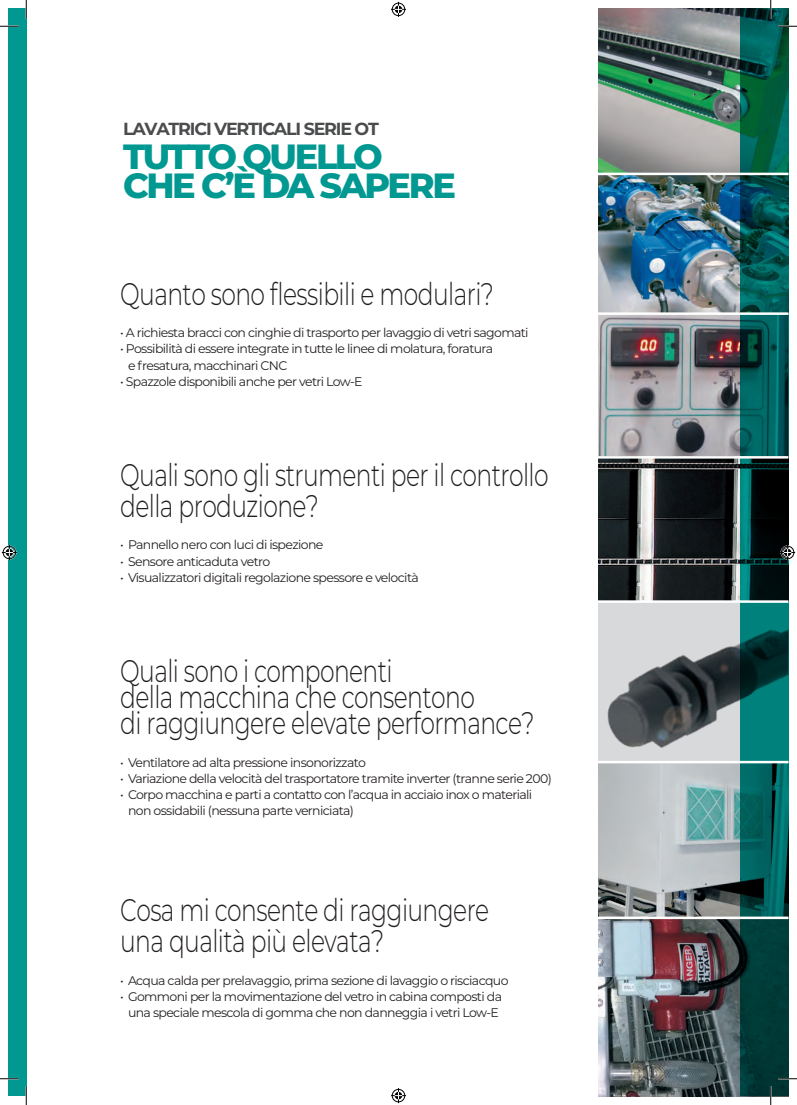
<style>
.page{position:relative;width:797px;height:1105px;background:#fff}
.page>*{position:absolute;margin:0;border:0;box-sizing:border-box;transform-origin:0 0}
.t1{font:800 35px/28.8px "Montserrat";letter-spacing:-.075em;color:#009891}
.t2{font:300 31.25px/31.2px "Montserrat";letter-spacing:-.025em;color:#231f20;scale:.75 1}
.t3{font:700 17.5px "Montserrat";letter-spacing:-.07em;color:#4b4c4d}
.t4{font:12.5px/16.2px "Montserrat";letter-spacing:-.05em;color:#231f20}
</style>
<div class="page">
<img style="left:598px;top:919px;width:142px;height:177px">
<svg style="left:598px;top:603px;width:142px;height:158px;background:#9a9d9f"></svg>
<svg style="left:598px;top:459px;width:142px;height:141px;background:#343839"></svg>
<img style="left:598px;top:9px;width:142px;height:164px">
<svg style="left:598px;top:763px;width:142px;height:153px;background:#a4b0b2"></svg>
<img style="left:598px;top:175px;width:142px;height:137px">
<img style="left:598px;top:315px;width:142px;height:141px">
<div style="left:9px;top:9px;width:17px;height:1087px;background:#009891"></div>
<svg style="left:740px;top:9px;width:48px;height:1087px;background:#004f4a"></svg>
<hr style="left:596px;top:173px;width:192px;height:2px;background:#fff">
<hr style="left:596px;top:312px;width:192px;height:3px;background:#fff">
<hr style="left:596px;top:456px;width:192px;height:3px;background:#fff">
<hr style="left:596px;top:600px;width:192px;height:3px;background:#fff">
<hr style="left:596px;top:761px;width:192px;height:2px;background:#fff">
<hr style="left:596px;top:916px;width:192px;height:3px;background:#fff">
<svg style="left:0;top:25px;width:19px;height:2px"></svg>
<svg style="left:778px;top:25px;width:19px;height:2px"></svg>
<svg style="left:0;top:1078px;width:19px;height:1px"></svg>
<svg style="left:778px;top:1078px;width:19px;height:1px"></svg>
<svg style="left:25px;top:0;width:2px;height:19px"></svg>
<svg style="left:25px;top:1086px;width:2px;height:19px"></svg>
<svg style="left:770px;top:0;width:1px;height:19px"></svg>
<svg style="left:770px;top:1086px;width:1px;height:19px"></svg>
<svg style="left:391px;top:2px;width:15px;height:15px"></svg>
<svg style="left:391px;top:1088px;width:15px;height:15px"></svg>
<svg style="left:2px;top:545px;width:15px;height:15px"></svg>
<svg style="left:780px;top:545px;width:15px;height:15px"></svg>
<h3 class="t3" style="left:123px;top:116px;width:257px">LAVATRICI VERTICALI SERIE OT</h3>
<h1 class="t1" style="left:123px;top:140px;width:334px">TUTTO QUELLO<br>CHE C’È DA SAPERE</h1>
<h2 class="t2" style="left:120px;top:277px;width:500px">Quanto sono flessibili e modulari?</h2>
<p class="t4" style="left:120px;top:324px;width:410px">• A richiesta bracci con cinghie di trasporto per lavaggio di vetri sagomati</p>
<p class="t4" style="left:128px;top:340px;width:367px;text-indent:-8px">• Possibilità di essere integrate in tutte le linee di molatura, foratura e fresatura, macchinari CNC</p>
<p class="t4" style="left:120px;top:373px;width:244px">• Spazzole disponibili anche per vetri Low-E</p>
<h2 class="t2" style="left:120px;top:458px;width:572px">Quali sono gli strumenti per il controllo della produzione?</h2>
<p class="t4" style="left:120px;top:536px;width:205px">• Pannello nero con luci di ispezione</p>
<p class="t4" style="left:120px;top:553px;width:151px">• Sensore anticaduta vetro</p>
<p class="t4" style="left:120px;top:569px;width:300px">• Visualizzatori digitali regolazione spessore e velocità</p>
<h2 class="t2" style="left:120px;top:656px;width:554px;line-height:26.2px">Quali sono i componenti<br>della macchina che consentono<br>di raggiungere elevate performance?</h2>
<p class="t4" style="left:120px;top:754px;width:247px">• Ventilatore ad alta pressione insonorizzato</p>
<p class="t4" style="left:120px;top:770px;width:433px">• Variazione della velocità del trasportatore tramite inverter (tranne serie 200)</p>
<p class="t4" style="left:128px;top:786px;width:406px;text-indent:-8px">• Corpo macchina e parti a contatto con l’acqua in acciaio inox o materiali non ossidabili (nessuna parte verniciata)</p>
<h2 class="t2" style="left:120px;top:893px;width:493px">Cosa mi consente di raggiungere una qualità più elevata?</h2>
<p class="t4" style="left:120px;top:971px;width:390px">• Acqua calda per prelavaggio, prima sezione di lavaggio o risciacquo</p>
<p class="t4" style="left:120px;top:988px;width:383px;text-align:center">• Gommoni per la movimentazione del vetro in cabina composti da una speciale mescola di gomma che non danneggia i vetri Low-E</p>
</div>
